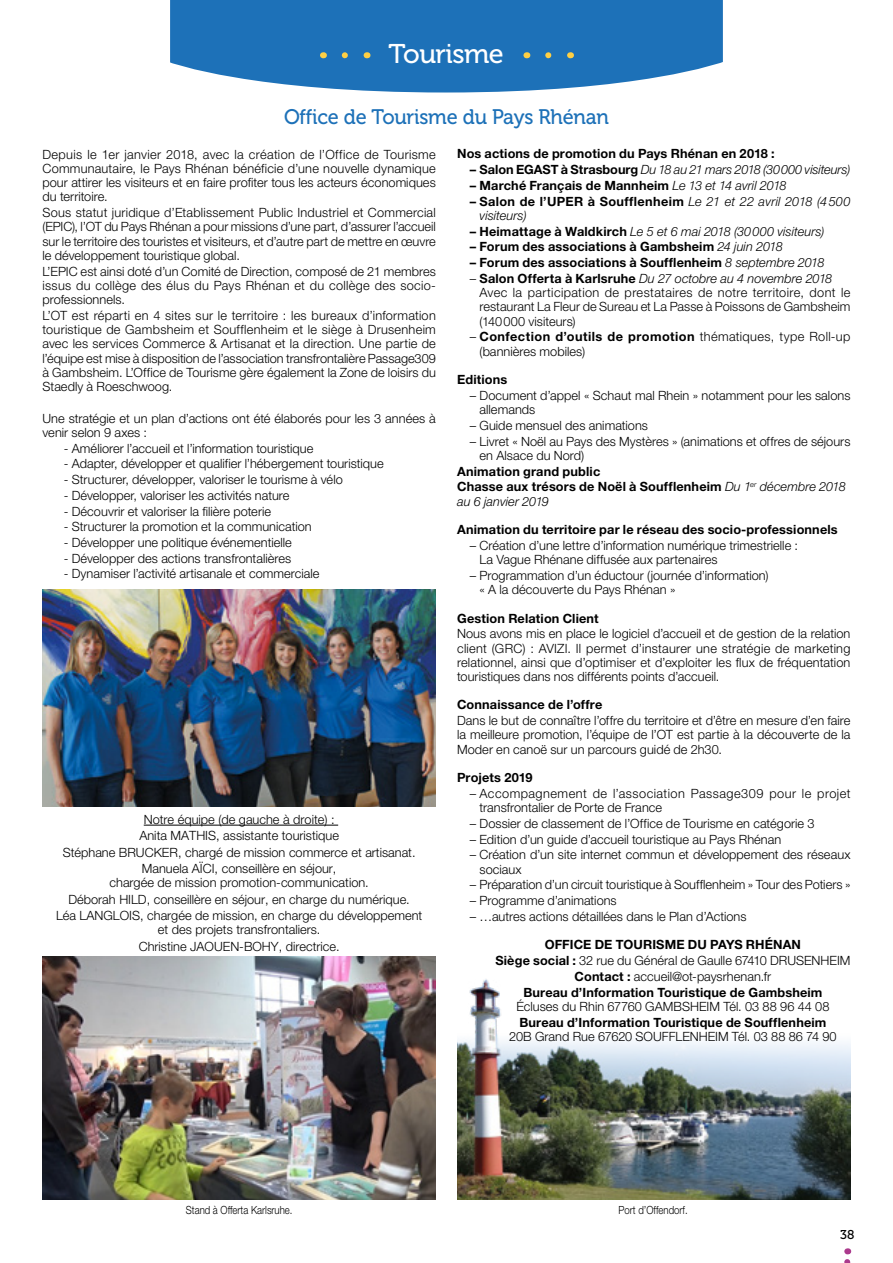
<style>
.page{position:relative;width:893px;height:1263px;background:#fff}
.page>*{position:absolute;margin:0;border:0;box-sizing:border-box;transform-origin:0 0}
.t1{font:27px "Museo 500";letter-spacing:-.02em;color:#fff}
.t2{font:21px "Museo 500";letter-spacing:-.01em;color:#1d71b8;scale:.95 1}
.t3{font:300 12.75px/14.2px "Ford";color:#000}
.t4{font:700 12.75px/15.8px "Ford";letter-spacing:.01em;color:#000}
.t5{font:italic 300 12.75px/14.2px "Ford";letter-spacing:-.005em;color:#000}
.t6{font:300 12.75px/14.2px "Ford";letter-spacing:.035em;color:#000}
.t7{font:12.75px "Museo 500";color:#000}
.t8{font:300 11.25px "Ford";color:#000;scale:.85 1}
.s1{font-weight:700;font-style:normal}
.s2{font-weight:300;font-style:italic}
.s3{font-weight:700}
.s4{font-style:italic}
.s5{font-weight:300}
</style>
<div class="page">
<img style="left:457px;top:979px;width:393px;height:220px">
<svg style="left:170px;top:0;width:553px;height:93px;background:#347fbe"></svg>
<svg style="left:345px;top:52px;width:11px;height:6px"></svg>
<svg style="left:548px;top:52px;width:11px;height:6px"></svg>
<svg style="left:844px;top:1248px;width:6px;height:15px"></svg>
<hr style="left:144px;top:825px;width:194px;height:1px;background:#000">
<img style="left:43px;top:590px;width:393px;height:216px">
<img style="left:43px;top:957px;width:393px;height:242px">
<h1 class="t1" style="left:389px;top:39px;width:117px">Tourisme</h1>
<h2 class="t2" style="left:284px;top:105px;width:344px">Office de Tourisme du Pays Rhénan</h2>
<p class="t3" style="left:43px;top:147px;width:395px;text-align:justify">Depuis le 1er janvier 2018, avec la création de l’Office de Tourisme Communautaire, le Pays Rhénan bénéficie d’une nouvelle dynamique pour attirer les visiteurs et en faire profiter tous les acteurs économiques du territoire.</p>
<p class="t3" style="left:43px;top:205px;width:395px;text-align:justify">Sous statut juridique d’Etablissement Public Industriel et Commercial (EPIC), l’OT du Pays Rhénan a pour missions d’une part, d’assurer l’accueil sur le territoire des touristes et visiteurs, et d’autre part de mettre en œuvre le développement touristique global.</p>
<p class="t3" style="left:43px;top:264px;width:395px;text-align:justify">L’EPIC est ainsi doté d’un Comité de Direction, composé de 21 membres issus du collège des élus du Pays Rhénan et du collège des socio&shy;professionnels.</p>
<p class="t3" style="left:43px;top:308px;width:395px;text-align:justify">L’OT est réparti en 4 sites sur le territoire : les bureaux d’information touristique de Gambsheim et Soufflenheim et le siège à Drusenheim avec les services Commerce &amp; Artisanat et la direction. Une partie de l’équipe est mise à disposition de l’association transfrontalière Passage309 à Gambsheim. L’Office de Tourisme gère également la Zone de loisirs du Staedly à Roeschwoog.</p>
<p class="t3" style="left:43px;top:411px;width:395px">Une stratégie et un plan d’actions ont été élaborés pour les 3 années à venir selon 9 axes :</p>
<p class="t3" style="left:64px;top:441px;width:251px">- Améliorer l’accueil et l’information touristique</p>
<p class="t3" style="left:64px;top:456px;width:321px">- Adapter, développer et qualifier l’hébergement touristique</p>
<p class="t3" style="left:64px;top:472px;width:281px">- Structurer, développer, valoriser le tourisme à vélo</p>
<p class="t3" style="left:64px;top:488px;width:227px">- Développer, valoriser les activités nature</p>
<p class="t3" style="left:64px;top:503px;width:209px">- Découvrir et valoriser la filière poterie</p>
<p class="t3" style="left:64px;top:519px;width:249px">- Structurer la promotion et la communication</p>
<p class="t3" style="left:64px;top:535px;width:230px">- Développer une politique événementielle</p>
<p class="t3" style="left:64px;top:551px;width:229px">- Développer des actions transfrontalières</p>
<p class="t3" style="left:64px;top:566px;width:257px">- Dynamiser l’activité artisanale et commerciale</p>
<p class="t3" style="left:63px;top:811px;width:354px;line-height:16.4px;text-align:center">Notre équipe (de gauche à droite) :<br>Anita MATHIS, assistante touristique<br>Stéphane BRUCKER, chargé de mission commerce et artisanat.<br>Manuela AÏCI, conseillère en séjour,</p>
<p class="t3" style="left:56px;top:874px;width:368px;line-height:16.4px;text-align:center">chargée de mission promotion-communication.<br>Déborah HILD, conseillère en séjour, en charge du numérique.<br>Léa LANGLOIS, chargée de mission, en charge du développement</p>
<p class="t3" style="left:139px;top:921px;width:202px;line-height:16.4px;text-align:center">et des projets transfrontaliers.<br>Christine JAOUEN-BOHY, directrice.</p>
<p class="t4" style="left:457px;top:146px;width:319px">Nos actions de promotion du Pays Rhénan en 2018 :</p>
<p class="t5" style="left:470px;top:162px;width:382px"><span class="s1">– Salon EGAST à Strasbourg</span> Du 18 au 21 mars 2018 (30000 visiteurs)</p>
<p class="t4" style="left:470px;top:177px;width:318px">– Marché Français de Mannheim <span class="s2">Le 13 et 14 avril 2018</span></p>
<p class="t5" style="left:480px;top:194px;width:372px;text-indent:-10px"><span class="s1">– Salon de l’UPER à Soufflenheim</span> Le 21 et 22 avril 2018 (4500 visiteurs)</p>
<p class="t5" style="left:470px;top:224px;width:356px"><span class="s1">– Heimattage à Waldkirch</span> Le 5 et 6 mai 2018 (30000 visiteurs)</p>
<p class="t4" style="left:470px;top:239px;width:314px">– Forum des associations à Gambsheim <span class="s2">24 juin 2018</span></p>
<p class="t4" style="left:470px;top:254px;width:356px">– Forum des associations à Soufflenheim <span class="s2">8 septembre 2018</span></p>
<p class="t3" style="left:480px;top:271px;width:372px;text-indent:-10px">– <span class="s3">Salon Offerta à Karlsruhe</span> <span class="s4">Du 27 octobre au 4 novembre 2018<br></span>Avec la participation de prestataires de notre territoire, dont le restaurant La Fleur de Sureau et La Passe à Poissons de Gambsheim (140000 visiteurs)</p>
<p class="t3" style="left:480px;top:329px;width:372px;text-indent:-10px">– <span class="s3">Confection d’outils de promotion</span> thématiques, type Roll-up (bannières mobiles)</p>
<p class="t4" style="left:457px;top:371px;width:52px">Editions</p>
<p class="t3" style="left:480px;top:388px;width:372px;text-indent:-10px">– Document d’appel « Schaut mal Rhein » notamment pour les salons allemands</p>
<p class="t3" style="left:470px;top:418px;width:180px">– Guide mensuel des animations</p>
<p class="t3" style="left:480px;top:434px;width:372px;text-indent:-10px">– Livret « Noël au Pays des Mystères » (animations et offres de séjours en Alsace du Nord)</p>
<p class="t4" style="left:457px;top:463px;width:390px">Animation grand public<br>Chasse aux trésors de Noël à Soufflenheim <span class="s2">Du 1</span><sup>er</sup> <span class="s2">décembre 2018</span></p>
<p class="t5" style="left:457px;top:494px;width:93px">au 6 janvier 2019</p>
<p class="t4" style="left:457px;top:521px;width:382px">Animation du territoire par le réseau des socio-professionnels</p>
<p class="t3" style="left:480px;top:538px;width:320px;text-indent:-10px">– Création d’une lettre d’information numérique trimestrielle :<br>La Vague Rhénane diffusée aux partenaires</p>
<p class="t3" style="left:480px;top:568px;width:290px;text-indent:-10px">– Programmation d’un éductour (journée d’information) « A la découverte du Pays Rhénan »</p>
<p class="t4" style="left:457px;top:610px;width:143px">Gestion Relation Client</p>
<p class="t3" style="left:457px;top:626px;width:395px;text-align:justify">Nous avons mis en place le logiciel d’accueil et de gestion de la relation client (GRC) : AVIZI. Il permet d’instaurer une stratégie de marketing relationnel, ainsi que d’optimiser et d’exploiter les flux de fréquentation touristiques dans nos différents points d’accueil.</p>
<p class="t4" style="left:457px;top:697px;width:147px">Connaissance de l’offre</p>
<p class="t3" style="left:457px;top:713px;width:395px;text-align:justify">Dans le but de connaître l’offre du territoire et d’être en mesure d’en faire la meilleure promotion, l’équipe de l’OT est partie à la découverte de la Moder en canoë sur un parcours guidé de 2h30.</p>
<p class="t4" style="left:457px;top:769px;width:77px">Projets 2019</p>
<p class="t6" style="left:480px;top:786px;width:372px;text-indent:-10px">– Accompagnement de l’association Passage309 pour le projet transfrontalier de Porte de France</p>
<p class="t3" style="left:470px;top:816px;width:346px">– Dossier de classement de l’Office de Tourisme en catégorie 3</p>
<p class="t3" style="left:470px;top:832px;width:313px">– Edition d’un guide d’accueil touristique au Pays Rhénan</p>
<p class="t3" style="left:480px;top:847px;width:372px;text-indent:-10px">– Création d’un site internet commun et développement des réseaux sociaux</p>
<p class="t3" style="left:470px;top:877px;width:382px">– Préparation d’un circuit touristique à Soufflenheim » Tour des Potiers »</p>
<p class="t3" style="left:470px;top:893px;width:148px">– Programme d’animations</p>
<p class="t3" style="left:470px;top:909px;width:278px">– …autres actions détaillées dans le Plan d’Actions</p>
<p class="t4" style="left:495px;top:937px;width:357px;text-align:center">OFFICE DE TOURISME DU PAYS RHÉNAN<br>Siège social : <span class="s5">32 rue du Général de Gaulle 67410 DRUSENHEIM </span>Contact : <span class="s5">accueil@ot-paysrhenan.fr<br></span>Bureau d’Information Touristique de Gambsheim</p>
<p class="t3" style="left:516px;top:999px;width:315px">Écluses du Rhin 67760 GAMBSHEIM Tél. 03 88 96 44 08</p>
<p class="t4" style="left:519px;top:1014px;width:308px">Bureau d’Information Touristique de Soufflenheim</p>
<p class="t3" style="left:509px;top:1029px;width:329px">20B Grand Rue 67620 SOUFFLENHEIM Tél. 03 88 86 74 90</p>
<p class="t8" style="left:186px;top:1203px;width:127px">Stand à Offerta Karlsruhe.</p>
<p class="t8" style="left:619px;top:1203px;width:83px">Port d’Offendorf.</p>
<p class="t7" style="left:840px;top:1227px;width:16px">38</p>
</div>
